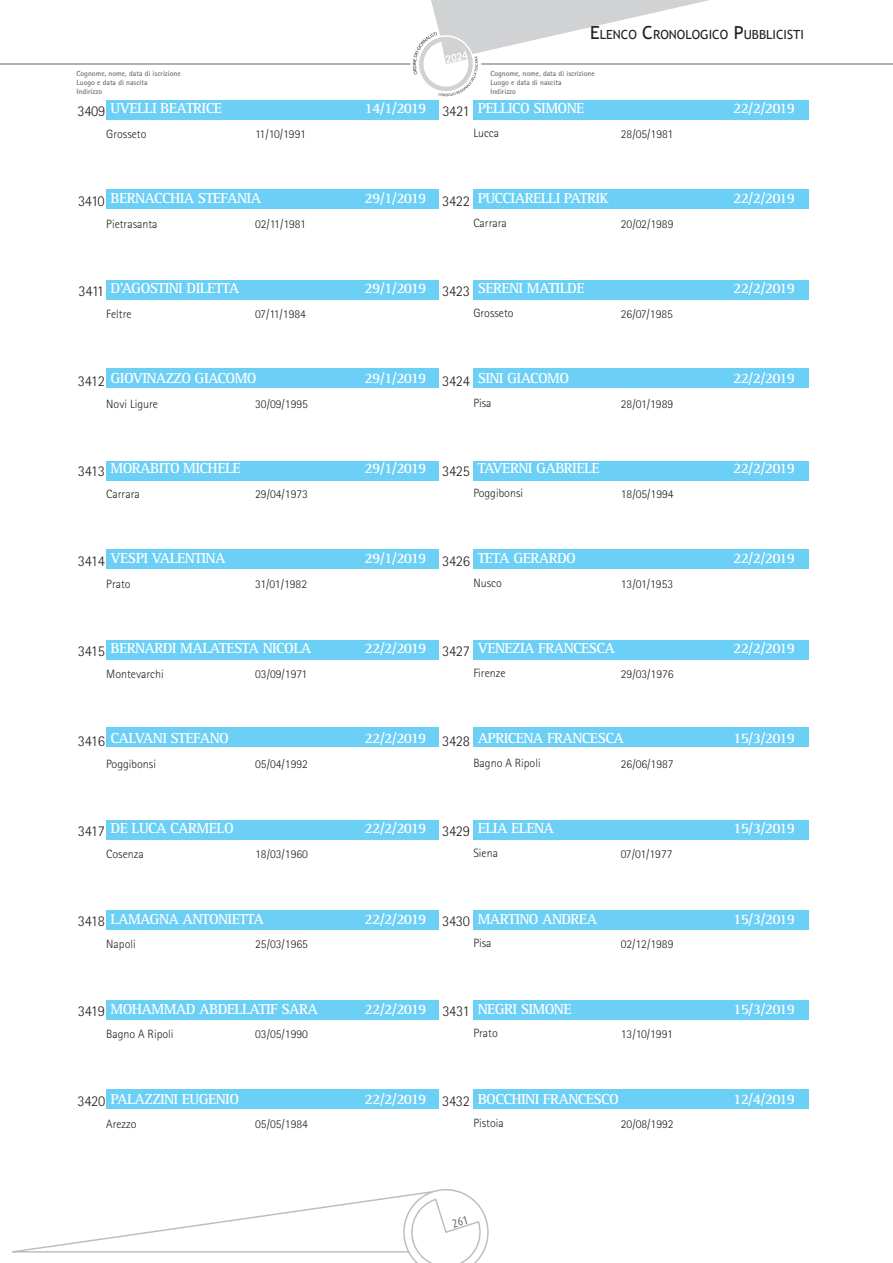
<style>
.page{position:relative;width:893px;height:1263px;background:#fff}
.page>*{position:absolute;margin:0;border:0;box-sizing:border-box;transform-origin:0 0}
.t1{font:700 15px "Rotis Serif";letter-spacing:-.04em;color:#fff}
.t2{font:300 15px "Rotis Sans Serif";letter-spacing:-.025em;color:#231f20}
.t3{font:12.6px "Trebuchet MS";color:#231f20}
.t4{font:300 12px "Rotis Sans Serif";color:#231f20}
.t5{font:700 7.5px/9px "Rotis Sans Serif";color:#6f7073}
.s1{font-size:18px}
</style>
<div class="page">
<hr style="left:481px;top:63px;width:412px;height:2px;background:#939598">
<hr style="left:0;top:63px;width:410px;height:2px;background:#939598">
<svg style="left:413px;top:0;width:332px;height:96px"></svg>
<div style="left:78px;top:1000px;width:731px;height:19px;background:#6bcff6"></div>
<div style="left:78px;top:1090px;width:731px;height:19px;background:#6bcff6"></div>
<div style="left:78px;top:550px;width:731px;height:19px;background:#6bcff6"></div>
<div style="left:78px;top:461px;width:731px;height:19px;background:#6bcff6"></div>
<div style="left:78px;top:368px;width:731px;height:19px;background:#6bcff6"></div>
<div style="left:78px;top:281px;width:731px;height:19px;background:#6bcff6"></div>
<div style="left:78px;top:910px;width:731px;height:19px;background:#6bcff6"></div>
<div style="left:78px;top:820px;width:731px;height:19px;background:#6bcff6"></div>
<div style="left:78px;top:727px;width:731px;height:20px;background:#6bcff6"></div>
<div style="left:78px;top:641px;width:731px;height:19px;background:#6bcff6"></div>
<div style="left:78px;top:190px;width:731px;height:19px;background:#6bcff6"></div>
<div style="left:78px;top:100px;width:731px;height:19px;background:#6bcff6"></div>
<div style="left:77px;top:100px;width:29px;height:1079px;background:#fff"></div>
<div style="left:439px;top:100px;width:34px;height:1079px;background:#fff"></div>
<svg style="left:12px;top:1189px;width:477px;height:74px"></svg>
<p class="t3" style="left:590px;top:28px;width:215px"><span class="s1">E</span>LENCO <span class="s1">C</span>RONOLOGICO <span class="s1">P</span>UBBLICISTI</p>
<p class="t5" style="left:77px;top:69px;width:106px">Cognome, nome, data di iscrizione<br>Luogo e data di nascita<br>Indirizzo</p>
<p class="t5" style="left:490px;top:69px;width:106px">Cognome, nome, data di iscrizione<br>Luogo e data di nascita<br>Indirizzo</p>
<p class="t1" style="left:111px;top:100px;width:113px">UVELLI BEATRICE</p>
<p class="t2" style="left:78px;top:102px;width:29px">3409</p>
<p class="t1" style="left:365px;top:100px;width:64px">14/1/2019</p>
<p class="t2" style="left:442px;top:102px;width:29px">3421</p>
<p class="t1" style="left:478px;top:100px;width:108px">PELLICO SIMONE</p>
<p class="t4" style="left:106px;top:127px;width:42px">Grosseto</p>
<p class="t4" style="left:255px;top:127px;width:52px">11/10/1991</p>
<p class="t4" style="left:473px;top:126px;width:27px">Lucca</p>
<p class="t4" style="left:621px;top:127px;width:54px">28/05/1981</p>
<p class="t1" style="left:111px;top:190px;width:152px">BERNACCHIA STEFANIA</p>
<p class="t2" style="left:78px;top:192px;width:28px">3410</p>
<p class="t1" style="left:365px;top:190px;width:64px">29/1/2019</p>
<p class="t2" style="left:442px;top:192px;width:29px">3422</p>
<p class="t1" style="left:478px;top:190px;width:133px">PUCCIARELLI PATRIK</p>
<p class="t4" style="left:106px;top:217px;width:53px">Pietrasanta</p>
<p class="t4" style="left:255px;top:217px;width:52px">02/11/1981</p>
<p class="t4" style="left:473px;top:216px;width:35px">Carrara</p>
<p class="t4" style="left:621px;top:217px;width:54px">20/02/1989</p>
<p class="t2" style="left:79px;top:282px;width:27px">3411</p>
<p class="t1" style="left:111px;top:280px;width:130px">D’AGOSTINI DILETTA</p>
<p class="t1" style="left:365px;top:280px;width:64px">29/1/2019</p>
<p class="t2" style="left:442px;top:282px;width:29px">3423</p>
<p class="t1" style="left:478px;top:280px;width:109px">SERENI MATILDE</p>
<p class="t4" style="left:106px;top:307px;width:27px">Feltre</p>
<p class="t4" style="left:255px;top:307px;width:52px">07/11/1984</p>
<p class="t4" style="left:473px;top:306px;width:42px">Grosseto</p>
<p class="t4" style="left:621px;top:307px;width:54px">26/07/1985</p>
<p class="t1" style="left:111px;top:370px;width:148px">GIOVINAZZO GIACOMO</p>
<p class="t2" style="left:78px;top:372px;width:29px">3412</p>
<p class="t1" style="left:365px;top:370px;width:64px">29/1/2019</p>
<p class="t2" style="left:442px;top:372px;width:29px">3424</p>
<p class="t1" style="left:478px;top:370px;width:93px">SINI GIACOMO</p>
<p class="t4" style="left:106px;top:397px;width:53px">Novi Ligure</p>
<p class="t4" style="left:255px;top:397px;width:54px">30/09/1995</p>
<p class="t4" style="left:473px;top:396px;width:20px">Pisa</p>
<p class="t4" style="left:621px;top:397px;width:54px">28/01/1989</p>
<p class="t1" style="left:111px;top:460px;width:132px">MORABITO MICHELE</p>
<p class="t2" style="left:78px;top:462px;width:29px">3413</p>
<p class="t1" style="left:365px;top:460px;width:64px">29/1/2019</p>
<p class="t2" style="left:442px;top:462px;width:29px">3425</p>
<p class="t1" style="left:478px;top:460px;width:124px">TAVERNI GABRIELE</p>
<p class="t4" style="left:106px;top:487px;width:35px">Carrara</p>
<p class="t4" style="left:255px;top:487px;width:54px">29/04/1973</p>
<p class="t4" style="left:473px;top:486px;width:51px">Poggibonsi</p>
<p class="t4" style="left:621px;top:487px;width:54px">18/05/1994</p>
<p class="t1" style="left:111px;top:550px;width:117px">VESPI VALENTINA</p>
<p class="t2" style="left:78px;top:552px;width:29px">3414</p>
<p class="t1" style="left:365px;top:550px;width:64px">29/1/2019</p>
<p class="t2" style="left:442px;top:552px;width:29px">3426</p>
<p class="t1" style="left:478px;top:550px;width:100px">TETA GERARDO</p>
<p class="t4" style="left:106px;top:577px;width:26px">Prato</p>
<p class="t4" style="left:255px;top:577px;width:53px">31/01/1982</p>
<p class="t4" style="left:473px;top:576px;width:30px">Nusco</p>
<p class="t4" style="left:621px;top:577px;width:54px">13/01/1953</p>
<p class="t1" style="left:111px;top:640px;width:202px">BERNARDI MALATESTA NICOLA</p>
<p class="t2" style="left:78px;top:642px;width:29px">3415</p>
<p class="t1" style="left:365px;top:640px;width:64px">22/2/2019</p>
<p class="t2" style="left:442px;top:642px;width:29px">3427</p>
<p class="t1" style="left:478px;top:640px;width:139px">VENEZIA FRANCESCA</p>
<p class="t4" style="left:106px;top:667px;width:59px">Montevarchi</p>
<p class="t4" style="left:255px;top:667px;width:53px">03/09/1971</p>
<p class="t4" style="left:473px;top:666px;width:34px">Firenze</p>
<p class="t4" style="left:621px;top:667px;width:54px">29/03/1976</p>
<p class="t1" style="left:111px;top:730px;width:120px">CALVANI STEFANO</p>
<p class="t2" style="left:78px;top:732px;width:29px">3416</p>
<p class="t1" style="left:365px;top:730px;width:64px">22/2/2019</p>
<p class="t2" style="left:442px;top:732px;width:29px">3428</p>
<p class="t1" style="left:478px;top:730px;width:148px">APRICENA FRANCESCA</p>
<p class="t4" style="left:106px;top:757px;width:51px">Poggibonsi</p>
<p class="t4" style="left:255px;top:757px;width:54px">05/04/1992</p>
<p class="t4" style="left:473px;top:756px;width:69px">Bagno A Ripoli</p>
<p class="t4" style="left:621px;top:757px;width:54px">26/06/1987</p>
<p class="t1" style="left:111px;top:820px;width:125px">DE LUCA CARMELO</p>
<p class="t2" style="left:78px;top:822px;width:29px">3417</p>
<p class="t1" style="left:365px;top:820px;width:64px">22/2/2019</p>
<p class="t2" style="left:442px;top:822px;width:29px">3429</p>
<p class="t1" style="left:478px;top:820px;width:78px">ELIA ELENA</p>
<p class="t4" style="left:106px;top:847px;width:39px">Cosenza</p>
<p class="t4" style="left:255px;top:847px;width:54px">18/03/1960</p>
<p class="t4" style="left:473px;top:846px;width:26px">Siena</p>
<p class="t4" style="left:621px;top:847px;width:53px">07/01/1977</p>
<p class="t1" style="left:111px;top:910px;width:155px">LAMAGNA ANTONIETTA</p>
<p class="t2" style="left:78px;top:912px;width:29px">3418</p>
<p class="t1" style="left:365px;top:910px;width:64px">22/2/2019</p>
<p class="t2" style="left:442px;top:912px;width:29px">3430</p>
<p class="t1" style="left:478px;top:910px;width:121px">MARTINO ANDREA</p>
<p class="t4" style="left:106px;top:937px;width:31px">Napoli</p>
<p class="t4" style="left:255px;top:937px;width:54px">25/03/1965</p>
<p class="t4" style="left:473px;top:936px;width:20px">Pisa</p>
<p class="t4" style="left:621px;top:937px;width:54px">02/12/1989</p>
<p class="t1" style="left:111px;top:1000px;width:209px">MOHAMMAD ABDELLATIF SARA</p>
<p class="t2" style="left:78px;top:1002px;width:29px">3419</p>
<p class="t1" style="left:365px;top:1000px;width:64px">22/2/2019</p>
<p class="t2" style="left:442px;top:1002px;width:29px">3431</p>
<p class="t1" style="left:478px;top:1000px;width:96px">NEGRI SIMONE</p>
<p class="t4" style="left:106px;top:1027px;width:69px">Bagno A Ripoli</p>
<p class="t4" style="left:255px;top:1027px;width:54px">03/05/1990</p>
<p class="t4" style="left:473px;top:1026px;width:26px">Prato</p>
<p class="t4" style="left:621px;top:1027px;width:53px">13/10/1991</p>
<p class="t1" style="left:111px;top:1090px;width:130px">PALAZZINI EUGENIO</p>
<p class="t2" style="left:78px;top:1092px;width:29px">3420</p>
<p class="t1" style="left:365px;top:1090px;width:64px">22/2/2019</p>
<p class="t2" style="left:442px;top:1092px;width:29px">3432</p>
<p class="t1" style="left:478px;top:1090px;width:143px">BOCCHINI FRANCESCO</p>
<p class="t4" style="left:106px;top:1117px;width:32px">Arezzo</p>
<p class="t4" style="left:255px;top:1117px;width:54px">05/05/1984</p>
<p class="t4" style="left:473px;top:1116px;width:32px">Pistoia</p>
<p class="t4" style="left:621px;top:1117px;width:54px">20/08/1992</p>
<p class="t1" style="left:733px;top:100px;width:64px">22/2/2019</p>
<p class="t1" style="left:733px;top:190px;width:64px">22/2/2019</p>
<p class="t1" style="left:733px;top:280px;width:64px">22/2/2019</p>
<p class="t1" style="left:733px;top:370px;width:64px">22/2/2019</p>
<p class="t1" style="left:733px;top:460px;width:64px">22/2/2019</p>
<p class="t1" style="left:733px;top:550px;width:64px">22/2/2019</p>
<p class="t1" style="left:733px;top:640px;width:64px">22/2/2019</p>
<p class="t1" style="left:733px;top:730px;width:64px">15/3/2019</p>
<p class="t1" style="left:733px;top:820px;width:64px">15/3/2019</p>
<p class="t1" style="left:733px;top:910px;width:64px">15/3/2019</p>
<p class="t1" style="left:733px;top:1000px;width:64px">15/3/2019</p>
<p class="t1" style="left:733px;top:1090px;width:64px">12/4/2019</p>
</div>
